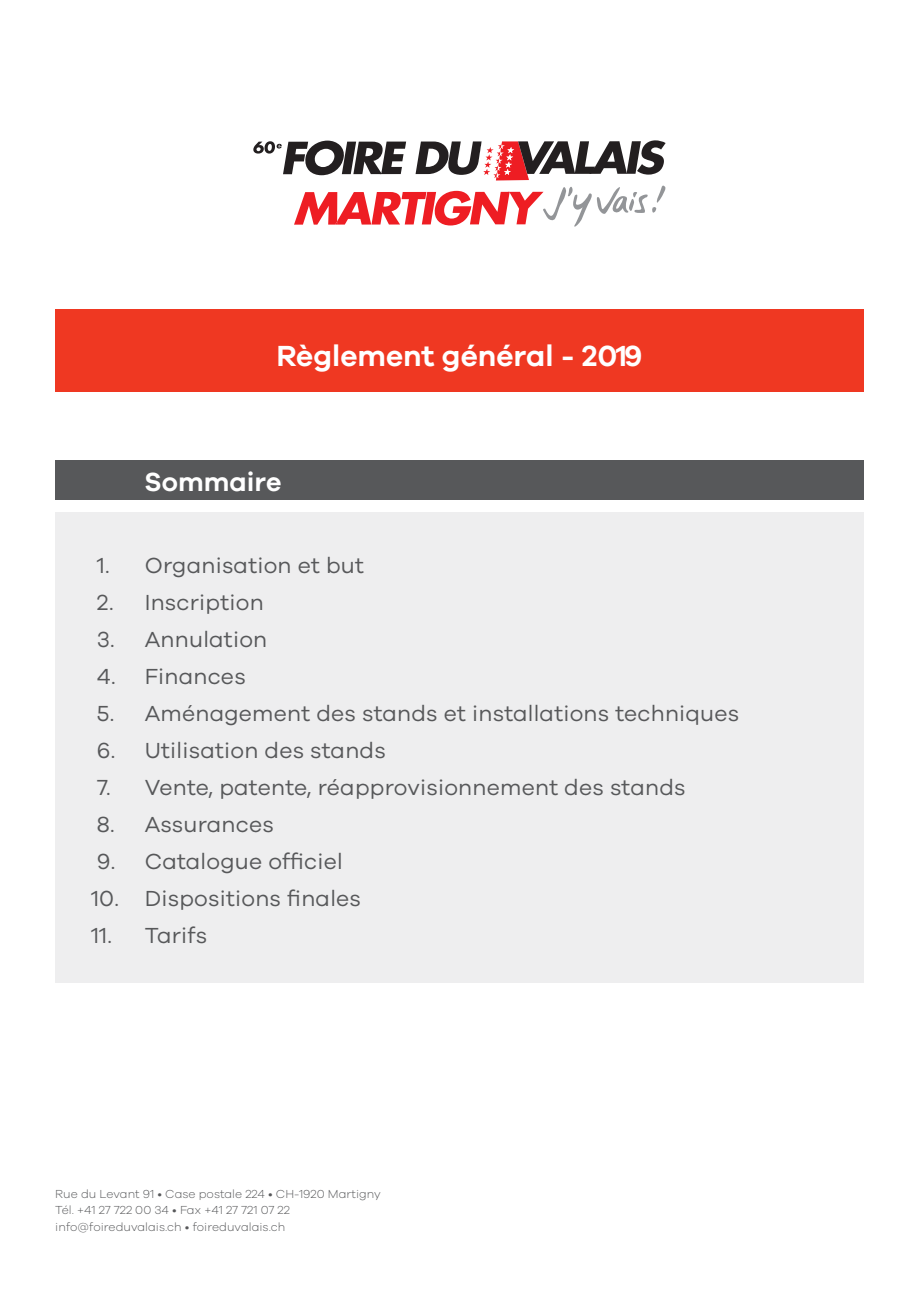
<style>
.page{position:relative;width:919px;height:1289px;background:#fff}
.page>*{position:absolute;margin:0;border:0;box-sizing:border-box;transform-origin:0 0}
.t1{font:600 30px "Galano Grotesque";color:#fff}
.t2{font:600 27px "Galano Grotesque";color:#fff}
.t3{font:22.5px "Galano Grotesque";letter-spacing:.01em;color:#57585a}
.t4{font:300 12px/16.5px "Galano Grotesque";letter-spacing:.005em;color:#57585a}
</style>
<div class="page">
<div style="left:55px;top:512px;width:808px;height:470px;background:#eeeeef"></div>
<div style="left:55px;top:309px;width:808px;height:83px;background:#ef3822"></div>
<div style="left:55px;top:460px;width:808px;height:39px;background:#57585a"></div>
<svg style="left:253px;top:140px;width:412px;height:87px"></svg>
<h1 class="t1" style="left:276px;top:338px;width:367px">Règlement général - 2019</h1>
<p class="t2" style="left:145px;top:466px;width:138px">Sommaire</p>
<p class="t3" style="left:97px;top:552px;width:269px">1. Organisation et but</p>
<p class="t3" style="left:97px;top:589px;width:168px">2. Inscription</p>
<p class="t3" style="left:97px;top:626px;width:172px">3. Annulation</p>
<p class="t3" style="left:97px;top:663px;width:150px">4. Finances</p>
<p class="t3" style="left:97px;top:700px;width:643px">5. Aménagement des stands et installations techniques</p>
<p class="t3" style="left:97px;top:737px;width:290px">6. Utilisation des stands</p>
<p class="t3" style="left:97px;top:773px;width:590px">7. Vente, patente, réapprovisionnement des stands</p>
<p class="t3" style="left:97px;top:810px;width:178px">8. Assurances</p>
<p class="t3" style="left:97px;top:847px;width:247px">9. Catalogue officiel</p>
<p class="t3" style="left:91px;top:884px;width:271px">10. Dispositions finales</p>
<p class="t3" style="left:91px;top:921px;width:118px">11. Tarifs</p>
<p class="t4" style="left:55px;top:1184px;width:327px">Rue du Levant 91 • Case postale 224 • CH-1920 Martigny<br>Tél. +41 27 722 00 34 • Fax +41 27 721 07 22 info@foireduvalais.ch • foireduvalais.ch</p>
</div>
